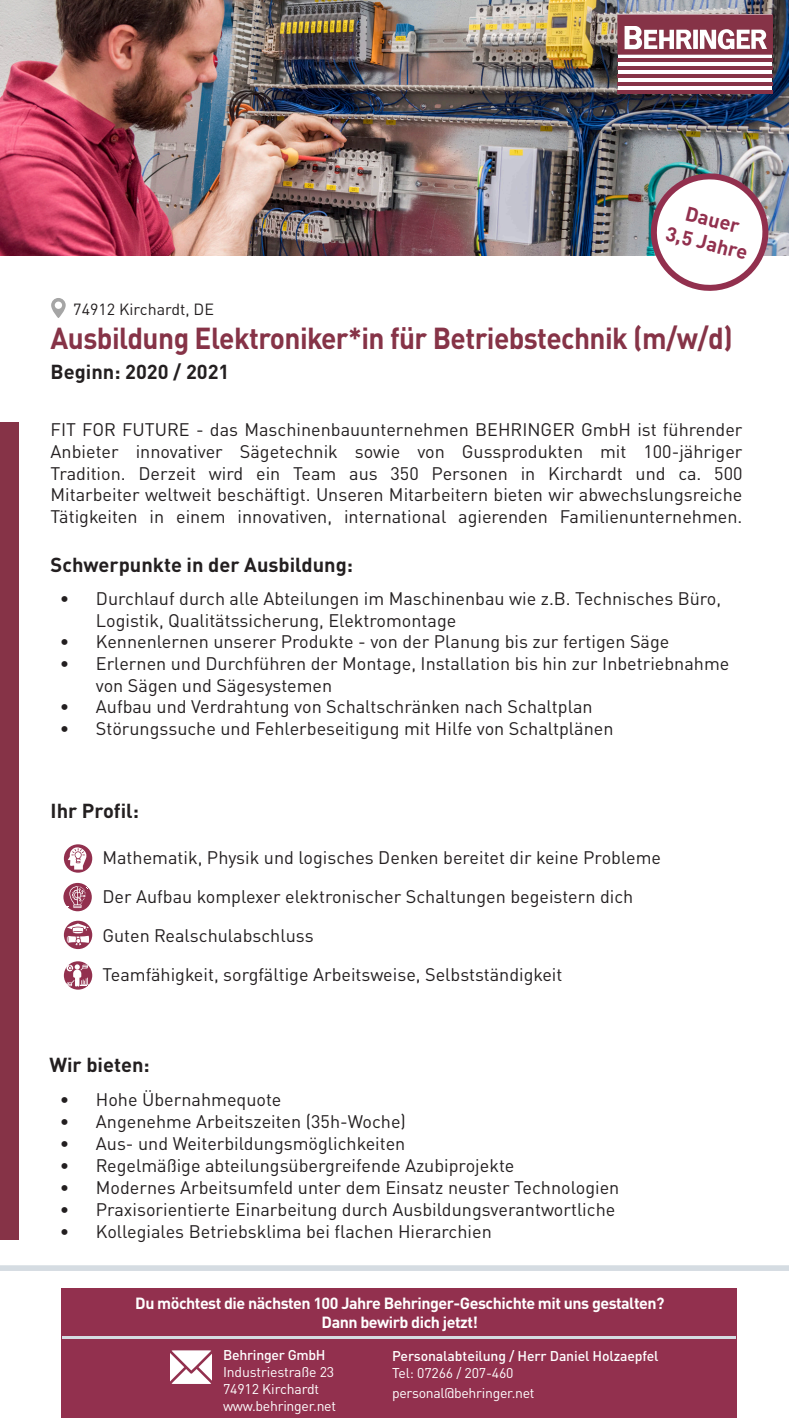
<style>
.page{position:relative;width:789px;height:1418px;background:#fff}
.page>*{position:absolute;margin:0;border:0;box-sizing:border-box;transform-origin:0 0}
.t1{font:700 30px "DIN Pro";letter-spacing:-.02em;color:#863347;scale:.93 1}
.t2{font:700 20px "DIN Pro";color:#231f20}
.t3{font:700 20px "DIN Pro";color:#92304e}
.t4{font:18px/21.6px "DIN Pro";color:#231f20}
.t5{font:700 16px "DIN Pro";letter-spacing:-.03em;color:#fff}
.t6{font:16px "DIN Pro";color:#231f20}
.t7{font:14px "DIN Pro";letter-spacing:-.02em;color:#fff}
.t8{font:500 14px/16.8px "DIN Pro";letter-spacing:-.01em;color:#fff}
.s1{font-weight:400}
</style>
<div class="page">
<div style="left:62px;top:1288px;width:674px;height:129px;background:#92304e"></div>
<div style="left:0;top:422px;width:18px;height:817px;background:#863347"></div>
<svg style="left:51px;top:298px;width:15px;height:20px"></svg>
<svg style="left:0;top:1265px;width:788px;height:5px;background:#d7dde3"></svg>
<svg style="left:171px;top:1350px;width:41px;height:33px"></svg>
<hr style="left:62px;top:1336px;width:673px;height:2px;background:#d5dce2">
<img style="left:0;top:0;width:788px;height:255px">
<div style="left:618px;top:14px;width:153px;height:76px;background:#fff"></div>
<hr style="left:617px;top:59px;width:155px;height:3px;background:#863347">
<hr style="left:617px;top:67px;width:155px;height:3px;background:#863347">
<hr style="left:617px;top:74px;width:155px;height:4px;background:#863347">
<hr style="left:617px;top:82px;width:155px;height:4px;background:#863347">
<hr style="left:617px;top:90px;width:155px;height:3px;background:#863347">
<svg style="left:617px;top:14px;width:155px;height:41px"></svg>
<svg style="left:643px;top:166px;width:132px;height:125px"></svg>
<div style="left:64px;top:844px;width:28px;height:28px;background:#92304e;border-radius:50%"></div>
<svg style="left:68px;top:847px;width:19px;height:22px"></svg>
<svg style="left:64px;top:920px;width:28px;height:29px"></svg>
<svg style="left:67px;top:923px;width:22px;height:22px"></svg>
<div style="left:64px;top:961px;width:28px;height:28px;background:#92304e;border-radius:50%"></div>
<svg style="left:66px;top:964px;width:23px;height:22px"></svg>
<svg style="left:63px;top:883px;width:29px;height:28px"></svg>
<svg style="left:66px;top:886px;width:23px;height:22px"></svg>
<p class="t3" style="left:689px;top:197px;width:57px;rotate:14deg">Dauer</p>
<p class="t3" style="left:669px;top:216px;width:85px;rotate:14deg">3,5 Jahre</p>
<p class="t6" style="left:73px;top:297px;width:142px">74912 Kirchardt, DE</p>
<p class="t1" style="left:51px;top:313px;width:734px">Ausbildung Elektroniker*in für Betriebstechnik (m/w/d)</p>
<p class="t2" style="left:51px;top:355px;width:180px">Beginn: 2020 / 2021</p>
<p class="t4" style="left:51px;top:417px;width:693px">FIT FOR FUTURE - das Maschinenbauunternehmen BEHRINGER GmbH ist führender</p>
<p class="t4" style="left:51px;top:439px;width:693px">Anbieter innovativer Sägetechnik sowie von Gussprodukten mit 100-jähriger</p>
<p class="t4" style="left:51px;top:460px;width:693px">Tradition. Derzeit wird ein Team aus 350 Personen in Kirchardt und ca. 500</p>
<p class="t4" style="left:51px;top:482px;width:693px">Mitarbeiter weltweit beschäftigt. Unseren Mitarbeitern bieten wir abwechslungsreiche</p>
<p class="t4" style="left:51px;top:503px;width:693px">Tätigkeiten in einem innovativen, international agierenden Familienunternehmen.</p>
<p class="t2" style="left:51px;top:548px;width:304px">Schwerpunkte in der Ausbildung:</p>
<p class="t4" style="left:96px;top:586px;width:626px;text-indent:-36px">• Durchlauf durch alle Abteilungen im Maschinenbau wie z.B. Technisches Büro,<br>Logistik, Qualitätssicherung, Elektromontage</p>
<p class="t4" style="left:60px;top:629px;width:610px">• Kennenlernen unserer Produkte - von der Planung bis zur fertigen Säge</p>
<p class="t4" style="left:96px;top:651px;width:634px;text-indent:-36px">• Erlernen und Durchführen der Montage, Installation bis hin zur Inbetriebnahme von Sägen und Sägesystemen</p>
<p class="t4" style="left:60px;top:694px;width:534px">• Aufbau und Verdrahtung von Schaltschränken nach Schaltplan</p>
<p class="t4" style="left:60px;top:715px;width:555px">• Störungssuche und Fehlerbeseitigung mit Hilfe von Schaltplänen</p>
<p class="t2" style="left:51px;top:793px;width:90px">Ihr Profil:</p>
<p class="t4" style="left:102px;top:844px;width:560px">Mathematik, Physik und logisches Denken bereitet dir keine Probleme</p>
<p class="t4" style="left:102px;top:883px;width:532px">Der Aufbau komplexer elektronischer Schaltungen begeistern dich</p>
<p class="t4" style="left:102px;top:922px;width:212px">Guten Realschulabschluss</p>
<p class="t4" style="left:102px;top:961px;width:461px">Teamfähigkeit, sorgfältige Arbeitsweise, Selbstständigkeit</p>
<p class="t2" style="left:49px;top:1047px;width:102px">Wir bieten:</p>
<p class="t4" style="left:60px;top:1087px;width:223px">• Hohe Übernahmequote</p>
<p class="t4" style="left:60px;top:1109px;width:347px">• Angenehme Arbeitszeiten (35h-Woche)</p>
<p class="t4" style="left:60px;top:1130px;width:347px">• Aus- und Weiterbildungsmöglichkeiten</p>
<p class="t4" style="left:60px;top:1152px;width:456px">• Regelmäßige abteilungsübergreifende Azubiprojekte</p>
<p class="t4" style="left:60px;top:1174px;width:560px">• Modernes Arbeitsumfeld unter dem Einsatz neuster Technologien</p>
<p class="t4" style="left:60px;top:1196px;width:556px">• Praxisorientierte Einarbeitung durch Ausbildungsverantwortliche</p>
<p class="t4" style="left:60px;top:1218px;width:433px">• Kollegiales Betriebsklima bei flachen Hierarchien</p>
<p class="t5" style="left:135px;top:1289px;width:530px">Du möchtest die nächsten 100 Jahre Behringer-Geschichte mit uns gestalten?</p>
<p class="t5" style="left:321px;top:1308px;width:158px">Dann bewirb dich jetzt!</p>
<p class="t8" style="left:223px;top:1345px;width:104px">Behringer GmbH</p>
<p class="t7" style="left:223px;top:1360px;width:113px">Industriestraße 23</p>
<p class="t7" style="left:223px;top:1377px;width:98px">74912 Kirchardt</p>
<p class="t7" style="left:223px;top:1394px;width:114px">www.behringer.net</p>
<p class="t8" style="left:392px;top:1345px;width:268px">Personalabteilung / Herr Daniel Holzaepfel<br><span class="s1">Tel: 07266 / 207-460</span></p>
<p class="t7" style="left:392px;top:1381px;width:144px">personal@behringer.net</p>
</div>
